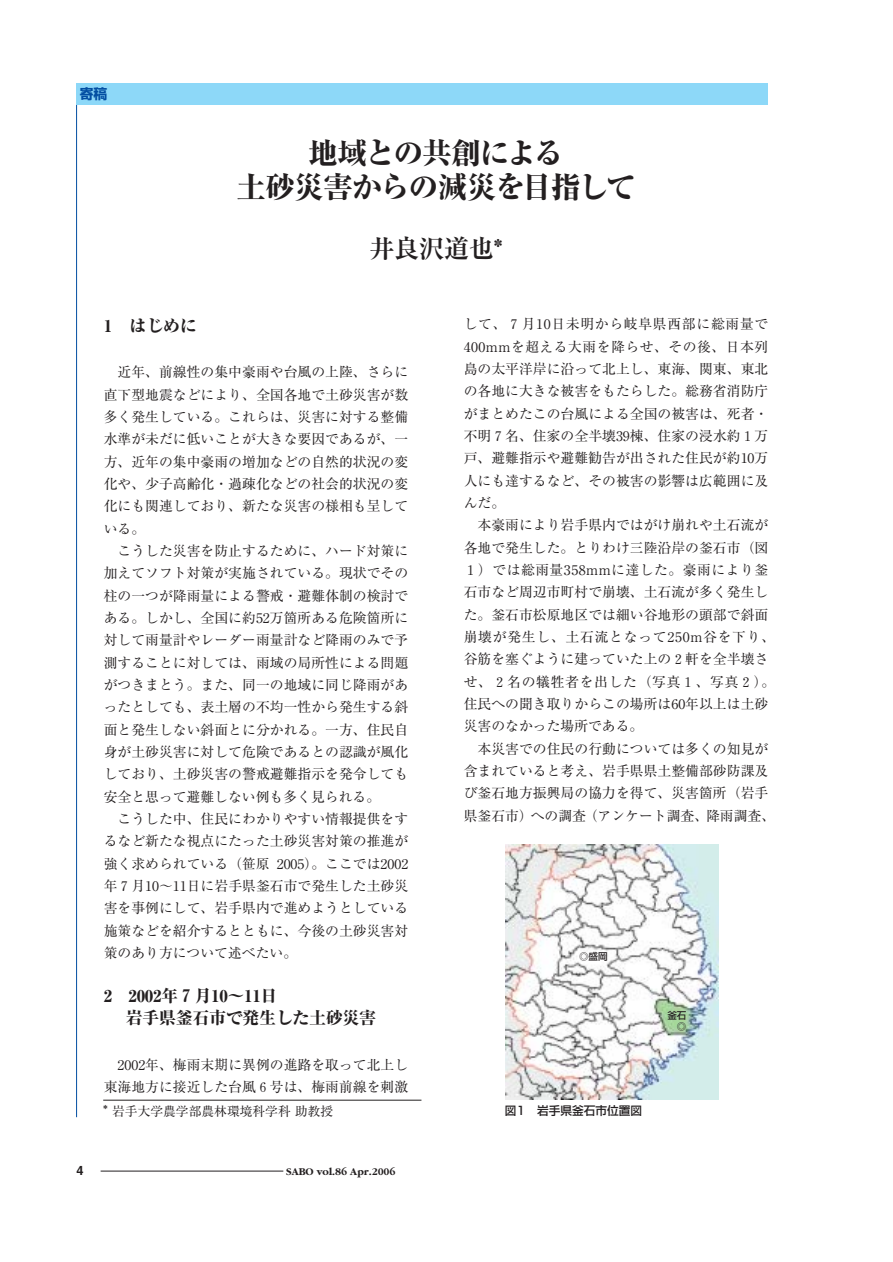
<style>
.page{position:relative;width:893px;height:1262px;background:#fff}
.page>*{position:absolute;margin:0;border:0;box-sizing:border-box;transform-origin:0 0}
.t1{font:800 29.7px/34px "Ryumin";letter-spacing:-.025em;color:#231f20;text-align:center}
.t2{font:700 25.5px "Ryumin";letter-spacing:-.025em;color:#231f20}
.t3{font:800 16.95px/22.4px "Ryumin";letter-spacing:-.02em;color:#231f20}
.t4{font:13.8px/22.4px "Ryumin";color:#231f20;text-align:justify}
.t5{font:700 13.8px "Shin Go";color:#034ea2}
.t6{font:12.75px "Ryumin";color:#231f20}
.t7{font:12.75px "Midashi Go MB31";color:#231f20}
.t8{font:500 11.7px "Shin Go";color:#231f20}
.t9{font:700 10.65px "Garamond";color:#231f20}
.t10{font:500 9.6px/10.6px "Shin Go";color:#231f20;text-align:right}
.s1{font-size:14.85px}
</style>
<div class="page">
<hr style="left:76px;top:84px;width:1px;height:1033px;background:#034ea2">
<div style="left:77px;top:84px;width:691px;height:21px;background:#8dd8f8"></div>
<hr style="left:101px;top:1170px;width:182px;height:1px;background:#231f20">
<hr style="left:103px;top:1099px;width:318px;height:1px;background:#231f20">
<img style="left:506px;top:845px;width:212px;height:254px">
<p class="t5" style="left:80px;top:88px;width:29px">寄稿</p>
<h1 class="t1" style="left:236px;top:140px;width:401px">地域との共創による<br>土砂災害からの減災を目指して</h1>
<h2 class="t2" style="left:369px;top:239px;width:135px">井良沢道也*</h2>
<p class="t3" style="left:104px;top:317px;width:95px">1 はじめに</p>
<p class="t4" style="left:104px;top:363px;width:306px;text-indent:14px">近年、前線性の集中豪雨や台風の上陸、さらに直下型地震などにより、全国各地で土砂災害が数多く発生している。これらは、災害に対する整備水準が未だに低いことが大きな要因であるが、一方、近年の集中豪雨の増加などの自然的状況の変化や、少子高齢化・過疎化などの社会的状況の変化にも関連しており、新たな災害の様相も呈している。</p>
<p class="t4" style="left:104px;top:541px;width:306px;text-indent:14px">こうした災害を防止するために、ハード対策に加えてソフト対策が実施されている。現状でその柱の一つが降雨量による警戒・避難体制の検討である。しかし、全国に約52万箇所ある危険箇所に対して雨量計やレーダー雨量計など降雨のみで予測することに対しては、雨域の局所性による問題がつきまとう。また、同一の地域に同じ降雨があったとしても、表土層の不均一性から発生する斜面と発生しない斜面とに分かれる。一方、住民自身が土砂災害に対して危険であるとの認識が風化しており、土砂災害の警戒避難指示を発令しても安全と思って避難しない例も多く見られる。</p>
<p class="t4" style="left:104px;top:809px;width:306px;text-indent:14px">こうした中、住民にわかりやすい情報提供をするなど新たな視点にたった土砂災害対策の推進が強く求められている（笹原 2005）。ここでは2002年７月10～11日に岩手県釜石市で発生した土砂災害を事例にして、岩手県内で進めようとしている施策などを紹介するとともに、今後の土砂災害対策のあり方について述べたい。</p>
<p class="t3" style="left:126px;top:987px;width:252px;text-indent:-22px">2 2002年７月10～11日　<br>岩手県釜石市で発生した土砂災害</p>
<p class="t4" style="left:104px;top:1055px;width:306px;text-align:right">2002年、梅雨末期に異例の進路を取って北上し東海地方に接近した台風６号は、梅雨前線を刺激</p>
<p class="t4" style="left:463px;top:315px;width:306px">して、７月10日未明から岐阜県西部に総雨量で400mmを超える大雨を降らせ、その後、日本列島の太平洋岸に沿って北上し、東海、関東、東北の各地に大きな被害をもたらした。総務省消防庁がまとめたこの台風による全国の被害は、死者・不明７名、住家の全半壊39棟、住家の浸水約１万戸、避難指示や避難勧告が出された住民が約10万人にも達するなど、その被害の影響は広範囲に及んだ。</p>
<p class="t4" style="left:463px;top:516px;width:313px;text-align:left;text-indent:14px">本豪雨により岩手県内ではがけ崩れや土石流が各地で発生した。とりわけ三陸沿岸の釜石市（図<br>１）では総雨量358mmに達した。豪雨により釜石市など周辺市町村で崩壊、土石流が多く発生した。釜石市松原地区では細い谷地形の頭部で斜面崩壊が発生し、土石流となって250m谷を下り、谷筋を塞ぐように建っていた上の２軒を全半壊させ、２名の犠牲者を出した（写真１、写真２）。住民への聞き取りからこの場所は60年以上は土砂災害のなかった場所である。</p>
<p class="t4" style="left:463px;top:739px;width:313px;text-align:center">本災害での住民の行動については多くの知見が<br>含まれていると考え、岩手県県土整備部砂防課及び釜石地方振興局の協力を得て、災害箇所（岩手県釜石市）への調査（アンケート調査、降雨調査、</p>
<p class="t10" style="left:579px;top:952px;width:30px">◎盛岡</p>
<p class="t10" style="left:667px;top:1011px;width:21px">釜石◎</p>
<p class="t6" style="left:103px;top:1106px;width:232px"><span class="s1">*</span> 岩手大学農学部農林環境科学科助教授</p>
<p class="t8" style="left:504px;top:1105px;width:139px">図1 岩手県釜石市位置図</p>
<p class="t7" style="left:77px;top:1165px;width:9px">4</p>
<p class="t9" style="left:286px;top:1167px;width:111px">SABO vol.86 Apr.2006</p>
</div>
